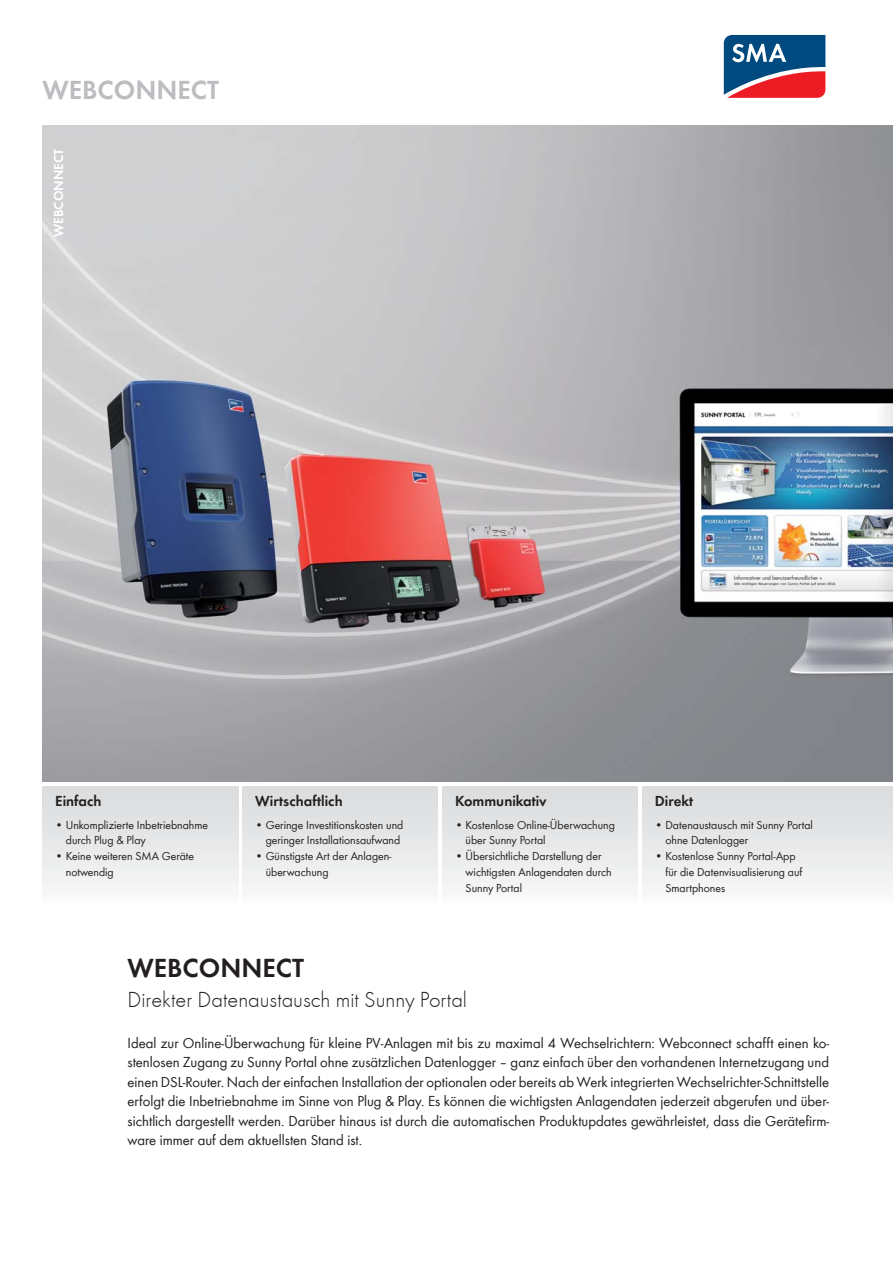
<style>
.page{position:relative;width:893px;height:1263px;background:#fff}
.page>*{position:absolute;margin:0;border:0;box-sizing:border-box;transform-origin:0 0}
.t1{font:600 27px "SMA Futura Global";color:#bbbdc0}
.t2{font:600 27px "SMA Futura Global";color:#231f20}
.t3{font:300 22.5px "SMA Futura Global";color:#231f20}
.t4{font:15px/19.5px "SMA Futura Global";color:#231f20;text-align:justify}
.t5{font:600 15px "SMA Futura Global";color:#231f20}
.t6{font:600 13.5px "SMA Futura Global";color:#fff}
.t7{font:12px/15.8px "SMA Futura Global";color:#231f20}
</style>
<div class="page">
<img style="left:42px;top:126px;width:851px;height:656px">
<svg style="left:723px;top:34px;width:103px;height:64px;background:#6a5c7d"></svg>
<div style="left:42px;top:787px;width:196px;height:119px;background:linear-gradient(to bottom,#d9dadb,#fafafa)"></div>
<div style="left:242px;top:787px;width:196px;height:119px;background:linear-gradient(to bottom,#d9dadb,#fafafa)"></div>
<div style="left:442px;top:787px;width:196px;height:119px;background:linear-gradient(to bottom,#d9dadb,#fafafa)"></div>
<div style="left:642px;top:787px;width:251px;height:119px;background:linear-gradient(to bottom,#d9dadb,#fafafa)"></div>
<h1 class="t1" style="left:42px;top:74px;width:178px">WEBCONNECT</h1>
<p class="t6" style="left:50px;top:237px;width:90px;rotate:-90deg">WEBCONNECT</p>
<p class="t5" style="left:55px;top:792px;width:48px">Einfach</p>
<p class="t7" style="left:66px;top:817px;width:144px;text-indent:-11px">• Unkomplizierte Inbetriebnahme durch Plug &amp; Play</p>
<p class="t7" style="left:66px;top:848px;width:130px;text-indent:-11px">• Keine weiteren SMA Geräte notwendig</p>
<p class="t5" style="left:255px;top:792px;width:89px">Wirtschaftlich</p>
<p class="t7" style="left:255px;top:817px;width:150px;text-align:right">• Geringe Investitionskosten und geringer Installationsaufwand</p>
<p class="t7" style="left:266px;top:848px;width:127px;text-indent:-11px">• Günstigste Art der Anlagen&shy;überwachung</p>
<p class="t5" style="left:455px;top:792px;width:93px">Kommunikativ</p>
<p class="t7" style="left:466px;top:817px;width:151px;text-indent:-11px">• Kostenlose Online-Überwachung über Sunny Portal</p>
<p class="t7" style="left:466px;top:848px;width:147px;text-indent:-11px">• Übersichtliche Darstellung der wichtigsten Anlagendaten durch<br>Sunny Portal</p>
<p class="t5" style="left:655px;top:792px;width:40px">Direkt</p>
<p class="t7" style="left:665px;top:817px;width:149px;text-indent:-11px">• Datenaustausch mit Sunny Portal ohne Datenlogger</p>
<p class="t7" style="left:665px;top:848px;width:138px;text-indent:-11px">• Kostenlose Sunny Portal-App für die Datenvisualisierung auf<br>Smartphones</p>
<h1 class="t2" style="left:128px;top:951px;width:178px">WEBCONNECT</h1>
<h2 class="t3" style="left:128px;top:986px;width:341px">Direkter Datenaustausch mit Sunny Portal</h2>
<p class="t4" style="left:128px;top:1033px;width:703px">Ideal zur Online-Überwachung für kleine PV-Anlagen mit bis zu maximal 4 Wechselrichtern: Webconnect schafft einen ko&shy;stenlosen Zugang zu Sunny Portal ohne zusätzlichen Datenlogger – ganz einfach über den vorhandenen Internetzugang und einen DSL-Router. Nach der einfachen Installation der optionalen oder bereits ab Werk integrierten Wechselrichter-Schnittstelle erfolgt die Inbetriebnahme im Sinne von Plug &amp; Play. Es können die wichtigsten Anlagendaten jederzeit abgerufen und über&shy;sichtlich dargestellt werden. Darüber hinaus ist durch die automatischen Produktupdates gewährleistet, dass die Gerätefirm&shy;ware immer auf dem aktuellsten Stand ist.</p>
</div>
